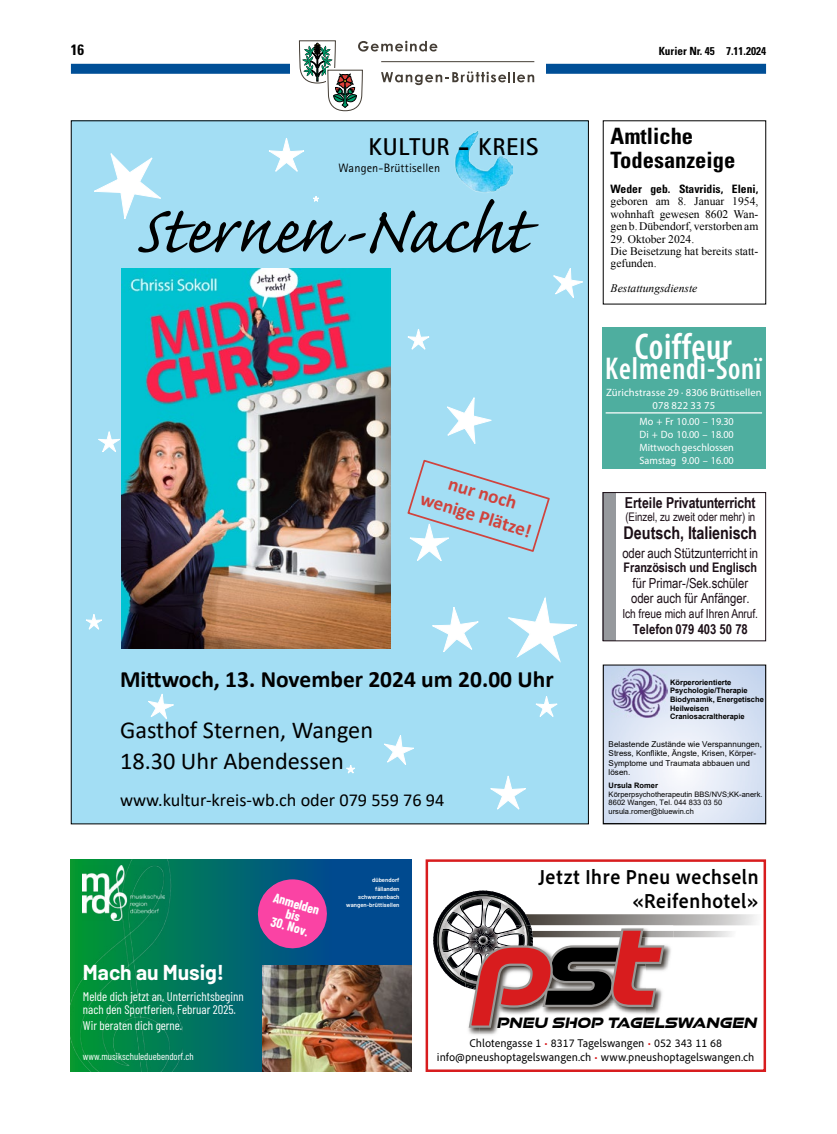
<style>
.page{position:relative;width:837px;height:1134px;background:#fff}
.page>*{position:absolute;margin:0;border:0;box-sizing:border-box;transform-origin:0 0}
.t1{font:86.75px "Caflisch Script";letter-spacing:-.005em;color:#000}
.t2{font:600 condensed 37.5px "Myriad Pro";letter-spacing:.02em;color:#fff;scale:.95 1}
.t3{font:600 condensed 31.62px "Myriad Pro";letter-spacing:.03em;color:#fff;scale:.95 1}
.t4{font:700 24.38px "Rotis Sans Serif";letter-spacing:.03em;color:#000}
.t5{font:24.25px/31.2px "Calibri";color:#000}
.t6{font:700 23.38px "Calibri";color:#000}
.Titel{font:700 condensed 22.5px/23.8px "Univers LT Pro";color:#000}
.t7{font:700 21.25px/23.8px "Adobe Clean UX";color:#000;text-align:right}
.t8{font:700 21px "Barlow";color:#fff}
.t9{font:700 19.12px/22.9px "Calibri";color:#d0433d;text-align:center}
.t10{font:18.25px "Calibri";color:#000}
.t11{font:700 17.5px "Arial Narrow";letter-spacing:-.005em;color:#1b0e16}
.t12{font:italic 700 16px "Good Timing Rg";color:#000}
.t13{font:700 15px "Arial Narrow";letter-spacing:-.005em;color:#1b0e16}
.t14{font:700 condensed 15px "Univers LT Pro";color:#000}
.t15{font:13.75px/15.2px "Arial Narrow";color:#1b0e16}
.t16{font:700 13.75px "Arial Narrow";color:#1b0e16}
.t17{font:700 13.25px "Arial Narrow";color:#1b0e16}
.t18{font:700 13.12px/11.8px "Barlow Condensed";color:#fff;text-align:center}
.t19{font:12.5px/13px "Barlow Condensed";color:#fff}
.t20{font:12.5px "Arial Narrow";color:#1b0e16}
.t21{font:12.12px "Rotis Sans Serif";letter-spacing:.015em;color:#000}
.t22{font:11.88px "Arial Narrow";color:#1b0e16}
.t23{font:11.75px/14px "Adobe Clean UX";color:#000;text-align:center}
.Lauftext{font:11.5px/12.4px "Times New Roman";color:#000;text-align:justify}
.LT_kursiv{font:italic 11.5px "Times New Roman";color:#000}
.t24{font:700 condensed 11.25px "Univers LT Pro";color:#000}
.t25{font:10.62px/12.8px "Myriad Pro";letter-spacing:.005em;color:#fff;text-align:justify;scale:.96 1}
.t26{font:10.62px/12.8px "Myriad Pro";letter-spacing:.005em;color:#fff;text-align:center}
.t27{font:10px "Barlow Condensed";color:#fff}
.t28{font:8.12px/9.4px "Arial";color:#000}
.t29{font:7.5px/8.6px "Arial";letter-spacing:.005em;color:#000}
.t30{font:700 7.5px/8.6px "Arial";color:#000}
.t31{font:600 6px/8.4px "Barlow";color:#fff;text-align:right}
.s1{font-family:"Univers LT Pro";font-weight:700;font-stretch:condensed}
.s2{font-weight:700}
.s3{color:#d81c1e}
</style>
<div class="page">
<div style="left:71px;top:64px;width:694px;height:10px;background:#004f97"></div>
<div style="left:291px;top:30px;width:255px;height:88px;background:#fff"></div>
<svg style="left:298px;top:40px;width:236px;height:71px"></svg>
<div style="left:72px;top:121px;width:515px;height:703px;background:#a3def4"></div>
<svg style="left:86px;top:614px;width:16px;height:16px"></svg>
<svg style="left:553px;top:268px;width:30px;height:30px"></svg>
<svg style="left:407px;top:329px;width:23px;height:21px"></svg>
<svg style="left:447px;top:397px;width:45px;height:47px"></svg>
<img style="left:455px;top:131px;width:57px;height:62px">
<svg style="left:94px;top:153px;width:67px;height:66px"></svg>
<svg style="left:490px;top:775px;width:36px;height:35px"></svg>
<svg style="left:346px;top:765px;width:9px;height:9px"></svg>
<svg style="left:269px;top:138px;width:35px;height:34px"></svg>
<svg style="left:535px;top:696px;width:23px;height:21px"></svg>
<svg style="left:313px;top:196px;width:6px;height:6px"></svg>
<svg style="left:148px;top:694px;width:26px;height:26px"></svg>
<svg style="left:432px;top:607px;width:47px;height:45px"></svg>
<svg style="left:384px;top:735px;width:30px;height:30px"></svg>
<img style="left:121px;top:268px;width:269px;height:380px">
<svg style="left:508px;top:597px;width:69px;height:66px"></svg>
<svg style="left:98px;top:431px;width:25px;height:24px"></svg>
<svg style="left:407px;top:459px;width:143px;height:102px"></svg>
<svg style="left:182px;top:859px;width:229px;height:213px;background:#005f76"></svg>
<img style="left:71px;top:859px;width:111px;height:213px">
<img style="left:83px;top:865px;width:81px;height:55px">
<img style="left:262px;top:966px;width:149px;height:106px">
<svg style="left:254px;top:879px;width:77px;height:73px;background:#a54998"></svg>
<div style="left:425px;top:859px;width:340px;height:213px;border:2px solid #d81c1e"></div>
<img style="left:479px;top:1028px;width:19px;height:7px">
<img style="left:468px;top:1028px;width:11px;height:7px">
<svg style="left:433px;top:890px;width:324px;height:138px"></svg>
<svg style="left:604px;top:667px;width:159px;height:155px;background:#dfe7f5"></svg>
<img style="left:611px;top:669px;width:56px;height:48px">
<div style="left:602px;top:665px;width:163px;height:159px;border:1px solid #000"></div>
<div style="left:602px;top:327px;width:163px;height:142px;background:#4eae9f"></div>
<hr style="left:605px;top:412px;width:156px;height:1px;background:#fff">
<div style="left:602px;top:492px;width:13px;height:149px;background:#96999d"></div>
<div style="left:602px;top:492px;width:163px;height:149px;border:1px solid #1b0e16"></div>
<h3 class="t14" style="left:71px;top:41px;width:15px">16</h3>
<p class="t24" style="left:658px;top:44px;width:109px">Kurier Nr. 45 7.11.2024</p>
<p class="t4" style="left:368px;top:131px;width:171px">KULTUR - KREIS</p>
<p class="t21" style="left:338px;top:160px;width:103px">Wangen-Brüttisellen</p>
<p class="t1" style="left:135px;top:184px;width:394px">Sternen-Nacht</p>
<p class="t9" style="left:431px;top:465px;width:117px;rotate:17deg">nur noch wenige Plätze!</p>
<p class="t6" style="left:120px;top:662px;width:435px">Mittwoch, 13. November 2024 um 20.00 Uhr</p>
<p class="t5" style="left:120px;top:713px;width:254px">Gasthof Sternen, Wangen<br>18.30 Uhr Abendessen</p>
<p class="t10" style="left:120px;top:787px;width:326px">www.kultur-kreis-wb.ch oder 079 559 76 94</p>
<p class="Titel" style="left:610px;top:124px;width:126px">Amtliche<br>Todesanzeige</p>
<p class="Lauftext" style="left:610px;top:183px;width:149px"><span class="s1">Weder geb. Stavridis, Eleni, </span>geboren am 8. Januar 1954, wohnhaft gewesen 8602 Wan&shy;gen b. Dübendorf, verstorben am</p>
<p class="Lauftext" style="left:610px;top:232px;width:85px">29. Oktober 2024.</p>
<p class="Lauftext" style="left:610px;top:245px;width:149px">Die Beisetzung hat bereits statt&shy;gefunden.</p>
<p class="LT_kursiv" style="left:610px;top:280px;width:88px">Bestattungsdienste</p>
<p class="t2" style="left:634px;top:324px;width:104px">Coiffeur</p>
<p class="t3" style="left:605px;top:349px;width:166px">Kelmendi-Sonï</p>
<p class="t26" style="left:605px;top:386px;width:157px">Zürichstrasse 29 · 8306 Brüttisellen<br>078 822 33 75</p>
<p class="t25" style="left:639px;top:415px;width:100px">Mo + Fr 10.00 – 19.30<br>Di + Do 10.00 – 18.00<br>Mittwoch geschlossen Samstag 9.00 – 16.00</p>
<p class="t13" style="left:624px;top:491px;width:132px">Erteile Privatunterricht</p>
<p class="t22" style="left:625px;top:508px;width:131px">(Einzel, zu zweit oder mehr) in</p>
<p class="t11" style="left:623px;top:520px;width:135px">Deutsch, Italienisch</p>
<p class="t15" style="left:622px;top:545px;width:137px">oder auch Stützunterricht in</p>
<p class="t17" style="left:623px;top:558px;width:135px">Französisch und Englisch</p>
<p class="t15" style="left:630px;top:574px;width:120px">für Primar-/Sek.schüler oder auch für Anfänger.</p>
<p class="t20" style="left:622px;top:604px;width:137px">Ich freue mich auf Ihren Anruf.</p>
<p class="t16" style="left:632px;top:619px;width:117px">Telefon 079 403 50 78</p>
<p class="t30" style="left:669px;top:678px;width:95px">Körperorientierte<br>Psychologie/Therapie<br>Biodynamik, Energetische<br>Heilweisen<br>Craniosacraltherapie</p>
<p class="t28" style="left:608px;top:739px;width:155px">Belastende Zustände wie Verspannungen,<br>Stress, Konflikte, Ängste, Krisen, Körper-<br>Symptome und Traumata abbauen und lösen.</p>
<p class="t29" style="left:608px;top:781px;width:155px"><span class="s2">Ursula Romer<br></span>Körperpsychotherapeutin BBS/NVS;KK-anerk.<br>8602 Wangen, Tel. 044 833 03 50 ursula.romer@bluewin.ch</p>
<p class="t8" style="left:83px;top:959px;width:143px">Mach au Musig!</p>
<p class="t19" style="left:83px;top:989px;width:162px">Melde dich jetzt an, Unterrichtsbeginn nach den Sportferien, Februar 2025.</p>
<p class="t19" style="left:83px;top:1018px;width:101px">Wir beraten dich gerne.</p>
<p class="t27" style="left:83px;top:1049px;width:112px">www.musikschuleduebendorf.ch</p>
<p class="t18" style="left:275px;top:891px;width:49px;rotate:16deg">Anmelden bis</p>
<p class="t18" style="left:273px;top:915px;width:40px;rotate:16deg">30. Nov.</p>
<p class="t31" style="left:346px;top:876px;width:55px">dübendorf<br>fällanden schwerzenbach wangen-brüttisellen</p>
<p class="t7" style="left:538px;top:865px;width:222px">Jetzt Ihre Pneu wechseln «Reifenhotel»</p>
<p class="t12" style="left:496px;top:1009px;width:265px">PNEU SHOP TAGELSWANGEN</p>
<p class="t23" style="left:436px;top:1035px;width:319px">Chlotengasse 1 <span class="s3">•</span> 8317 Tagelswangen <span class="s3">•</span> 052 343 11 68 info@pneushoptagelswangen.ch <span class="s3">•</span> www.pneushoptagelswangen.ch</p>
</div>
